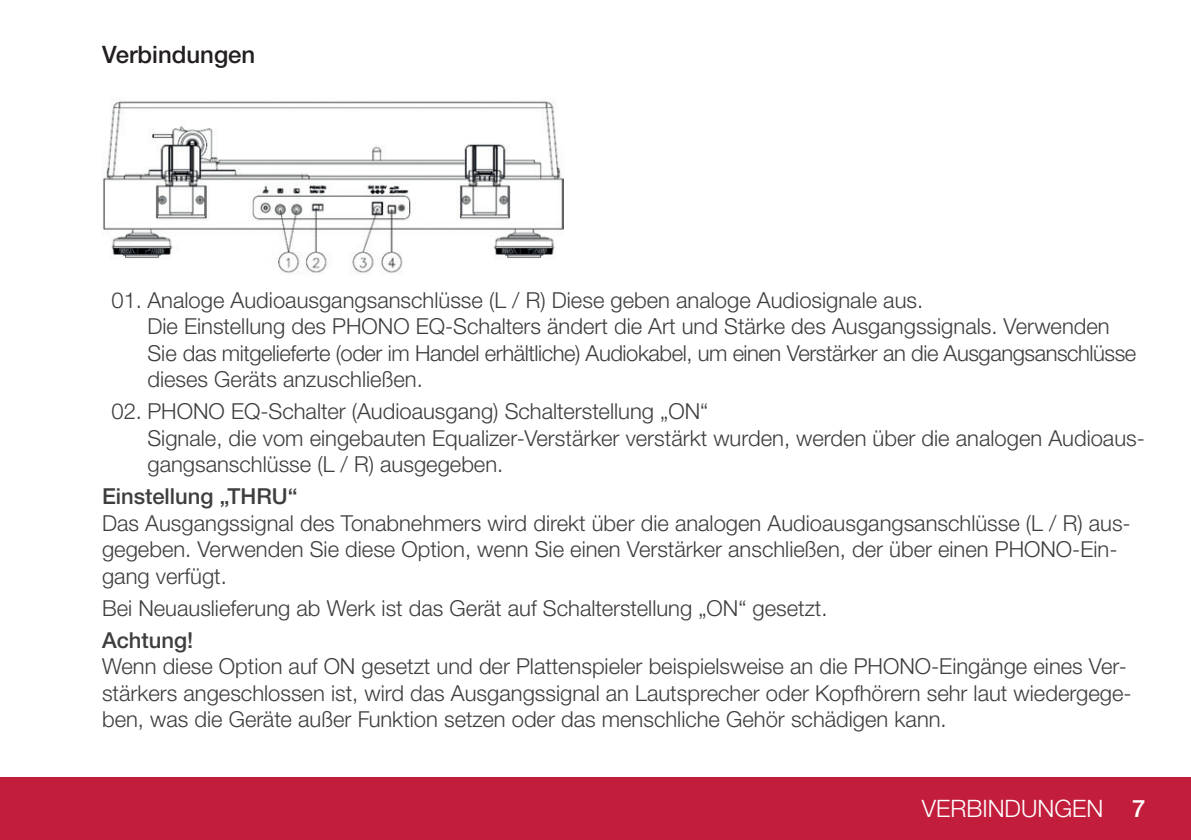
<style>
.page{position:relative;width:1191px;height:840px;background:#fff}
.page>*{position:absolute;margin:0;border:0;box-sizing:border-box;transform-origin:0 0}
.t1{font:300 24px "Helvetica Neue LTW1 G";color:#fff}
.t2{font:500 24px "Helvetica Neue LTW1 G";color:#231f20}
.t3{font:300 22px/26.4px "Helvetica Neue LTW1 G";color:#3e3e3f}
.t4{font:500 22px "Helvetica Neue LTW1 G";color:#3e3e3f}
.s1{font-weight:500}
</style>
<div class="page">
<div style="left:0;top:777px;width:1191px;height:62px;background:#c21e3c"></div>
<img style="left:103px;top:101px;width:460px;height:174px">
<p class="t2" style="left:102px;top:40px;width:155px">Verbindungen</p>
<p class="t3" style="left:147px;top:287px;width:990px;text-indent:-36px">01. Analoge Audioausgangsanschlüsse (L / R) Diese geben analoge Audiosignale aus.<br>Die Einstellung des PHONO EQ-Schalters ändert die Art und Stärke des Ausgangssignals. Verwenden Sie das mitgelieferte (oder im Handel erhältliche) Audiokabel, um einen Verstärker an die Ausgangsanschlüsse dieses Geräts anzuschließen.</p>
<p class="t3" style="left:147px;top:398px;width:999px;text-indent:-36px">02. PHONO EQ-Schalter (Audioausgang) Schalterstellung „ON“<br>Signale, die vom eingebauten Equalizer-Verstärker verstärkt wurden, werden über die analogen Audioaus&shy;gangsanschlüsse (L / R) ausgegeben.</p>
<p class="t4" style="left:102px;top:483px;width:197px">Einstellung „THRU“</p>
<p class="t3" style="left:102px;top:509px;width:1030px">Das Ausgangssignal des Tonabnehmers wird direkt über die analogen Audioausgangsanschlüsse (L / R) aus&shy;gegeben. Verwenden Sie diese Option, wenn Sie einen Verstärker anschließen, der über einen PHONO-Ein&shy;gang verfügt.</p>
<p class="t3" style="left:102px;top:594px;width:727px">Bei Neuauslieferung ab Werk ist das Gerät auf Schalterstellung „ON“ gesetzt.</p>
<p class="t4" style="left:102px;top:626px;width:93px">Achtung!</p>
<p class="t3" style="left:102px;top:652px;width:1031px">Wenn diese Option auf ON gesetzt und der Plattenspieler beispielsweise an die PHONO-Eingänge eines Ver&shy;stärkers angeschlossen ist, wird das Ausgangssignal an Lautsprecher oder Kopfhörern sehr laut wiedergege&shy;ben, was die Geräte außer Funktion setzen oder das menschliche Gehör schädigen kann.</p>
<p class="t1" style="left:922px;top:793px;width:225px">VERBINDUNGEN <span class="s1">7</span></p>
</div>
